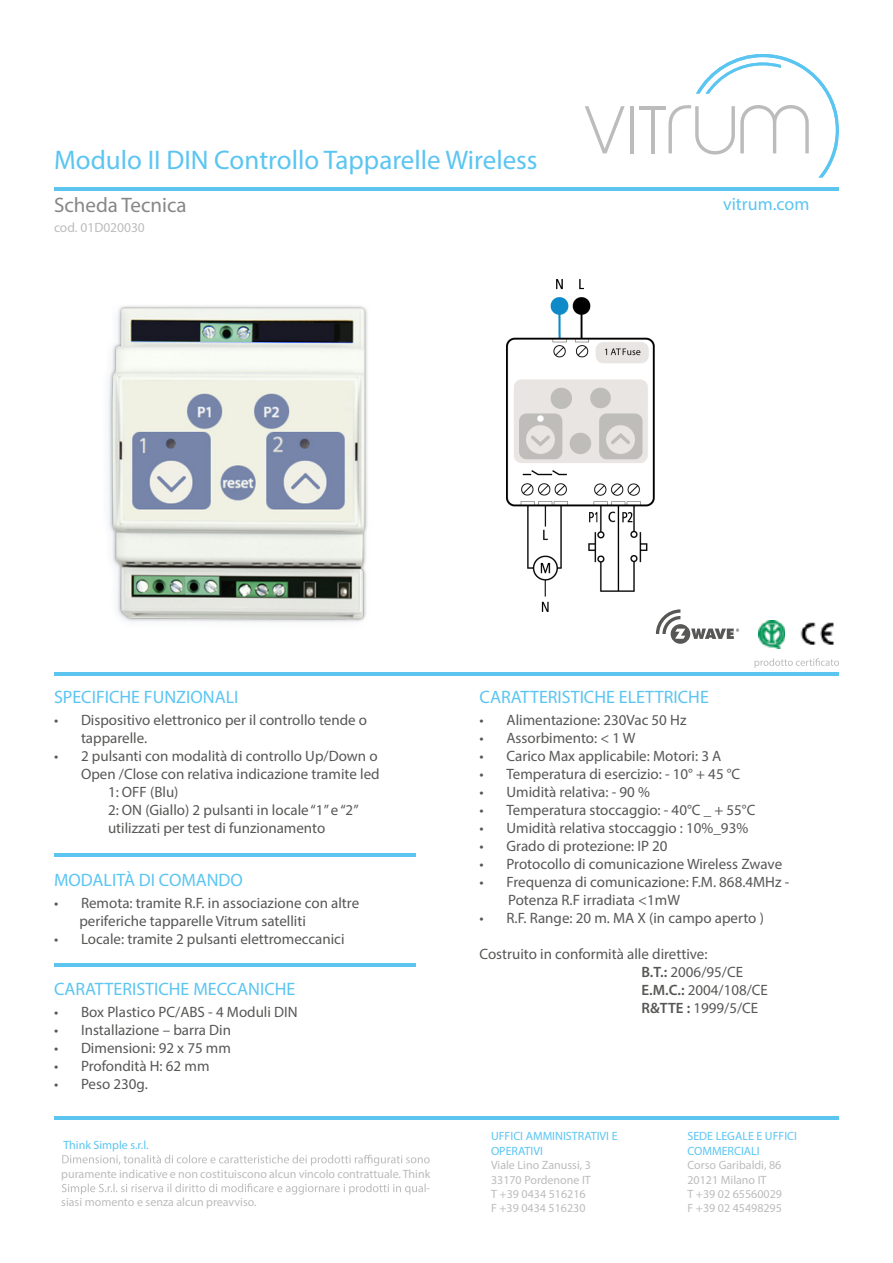
<style>
.page{position:relative;width:893px;height:1263px;background:#fff}
.page>*{position:absolute;margin:0;border:0;box-sizing:border-box;transform-origin:0 0}
.t1{font:27px "Myriad Pro";color:#5bc5f2}
.t2{font:21px "Myriad Pro";color:#878787}
.t3{font:18px "Myriad Pro";color:#5bc5f2}
.t4{font:15px/18px "Myriad Pro";color:#575756}
.t5{font:13.5px "Myriad Pro";color:#bcbcbc}
.t6{font:12px/14.4px "Myriad Pro";color:#bcbcbc}
.t7{font:12px/14.4px "Myriad Pro";color:#5bc5f2}
.t8{font:12px "Myriad Pro";color:#5cc5ef}
.s1{font-weight:600}
</style>
<div class="page">
<hr style="left:54px;top:673px;width:785px;height:3px;background:#5cc5ef">
<hr style="left:54px;top:1116px;width:785px;height:3px;background:#5cc5ef">
<svg style="left:62px;top:1154px;width:368px;height:12px"></svg>
<svg style="left:62px;top:1183px;width:364px;height:11px"></svg>
<hr style="left:639px;top:106px;width:27px;height:4px;background:#bcbcbc">
<svg style="left:585px;top:106px;width:40px;height:47px"></svg>
<hr style="left:630px;top:106px;width:3px;height:47px;background:#bcbcbc">
<hr style="left:651px;top:106px;width:3px;height:47px;background:#bcbcbc">
<svg style="left:668px;top:54px;width:171px;height:123px"></svg>
<hr style="left:54px;top:187px;width:785px;height:3px;background:#5cc5ef">
<img style="left:800px;top:622px;width:33px;height:23px">
<img style="left:758px;top:620px;width:27px;height:29px">
<svg style="left:754px;top:658px;width:85px;height:10px"></svg>
<svg style="left:656px;top:609px;width:83px;height:35px"></svg>
<hr style="left:54px;top:853px;width:361px;height:3px;background:#5cc5ef">
<hr style="left:54px;top:963px;width:361px;height:3px;background:#5cc5ef">
<img style="left:506px;top:280px;width:148px;height:332px">
<img style="left:108px;top:306px;width:259px;height:316px">
<h1 class="t1" style="left:54px;top:143px;width:485px">Modulo II DIN Controllo Tapparelle Wireless</h1>
<h2 class="t2" style="left:54px;top:192px;width:134px">Scheda Tecnica</h2>
<p class="t3" style="left:723px;top:193px;width:88px">vitrum.com</p>
<p class="t5" style="left:54px;top:219px;width:92px">cod. 01D020030</p>
<p class="t3" style="left:54px;top:686px;width:186px">SPECIFICHE FUNZIONALI</p>
<p class="t4" style="left:81px;top:711px;width:288px;text-indent:-27px">• Dispositivo elettronico per il controllo tende o tapparelle.</p>
<p class="t4" style="left:54px;top:747px;width:325px">• 2 pulsanti con modalità di controllo Up/Down o</p>
<p class="t4" style="left:81px;top:765px;width:300px">Open /Close con relativa indicazione tramite led</p>
<p class="t4" style="left:108px;top:783px;width:72px">1: OFF (Blu)</p>
<p class="t4" style="left:108px;top:801px;width:252px">2: ON (Giallo) 2 pulsanti in locale “1” e “2”</p>
<p class="t4" style="left:108px;top:819px;width:219px">utilizzati per test di funzionamento</p>
<p class="t3" style="left:54px;top:868px;width:191px">MODALITÀ DI COMANDO</p>
<p class="t4" style="left:79px;top:893px;width:281px;text-indent:-25px">• Remota: tramite R.F. in associazione con altre periferiche tapparelle Vitrum satelliti</p>
<p class="t4" style="left:54px;top:929px;width:292px">• Locale: tramite 2 pulsanti elettromeccanici</p>
<p class="t3" style="left:54px;top:978px;width:243px">CARATTERISTICHE MECCANICHE</p>
<p class="t4" style="left:54px;top:1003px;width:245px">• Box Plastico PC/ABS - 4 Moduli DIN</p>
<p class="t4" style="left:54px;top:1021px;width:179px">• Installazione – barra Din</p>
<p class="t4" style="left:54px;top:1039px;width:178px">• Dimensioni: 92 x 75 mm</p>
<p class="t4" style="left:54px;top:1057px;width:157px">• Profondità H: 62 mm</p>
<p class="t4" style="left:54px;top:1075px;width:95px">• Peso 230g.</p>
<p class="t8" style="left:63px;top:1137px;width:87px">Think Simple s.r.l.</p>
<p class="t6" style="left:61px;top:1166px;width:371px">puramente indicative e non costituiscono alcun vincolo contrattuale. Think</p>
<p class="t6" style="left:427px;top:1181px;width:5px">-</p>
<p class="t6" style="left:61px;top:1195px;width:197px">siasi momento e senza alcun preavviso.</p>
<p class="t3" style="left:479px;top:686px;width:231px">CARATTERISTICHE ELETTRICHE</p>
<p class="t4" style="left:479px;top:711px;width:208px">• Alimentazione: 230Vac 50 Hz</p>
<p class="t4" style="left:479px;top:729px;width:158px">• Assorbimento: &lt; 1 W</p>
<p class="t4" style="left:479px;top:747px;width:243px">• Carico Max applicabile: Motori: 3 A</p>
<p class="t4" style="left:479px;top:765px;width:262px">• Temperatura di esercizio: - 10° + 45 °C</p>
<p class="t4" style="left:479px;top:783px;width:172px">• Umidità relativa: - 90 %</p>
<p class="t4" style="left:479px;top:801px;width:277px">• Temperatura stoccaggio: - 40°C _ + 55°C</p>
<p class="t4" style="left:479px;top:819px;width:270px">• Umidità relativa stoccaggio : 10%_93%</p>
<p class="t4" style="left:479px;top:837px;width:190px">• Grado di protezione: IP 20</p>
<p class="t4" style="left:479px;top:855px;width:304px">• Protocollo di comunicazione Wireless Zwave</p>
<p class="t4" style="left:508px;top:873px;width:283px;text-indent:-29px">• Frequenza di comunicazione: F.M. 868.4MHz -<br>Potenza R.F irradiata &lt;1mW</p>
<p class="t4" style="left:479px;top:909px;width:286px">• R.F. Range: 20 m. MA X (in campo aperto )</p>
<p class="t4" style="left:641px;top:945px;width:128px;text-indent:-162px">Costruito in conformità alle direttive:<br><span class="s1">B.T.:</span> 2006/95/CE<br><span class="s1">E.M.C.:</span> 2004/108/CE<br><span class="s1">R&amp;TTE :</span> 1999/5/CE</p>
<p class="t7" style="left:491px;top:1129px;width:128px">UFFICI AMMINISTRATIVI E<br>OPERATIVI</p>
<p class="t6" style="left:491px;top:1158px;width:101px">Viale Lino Zanussi, 3<br>33170 Pordenone IT<br>T +39 0434 516216<br>F +39 0434 516230</p>
<p class="t7" style="left:687px;top:1129px;width:111px">SEDE LEGALE E UFFICI<br>COMMERCIALI</p>
<p class="t6" style="left:687px;top:1158px;width:96px">Corso Garibaldi, 86<br>20121 Milano IT<br>T +39 02 65560029<br>F +39 02 45498295</p>
</div>
